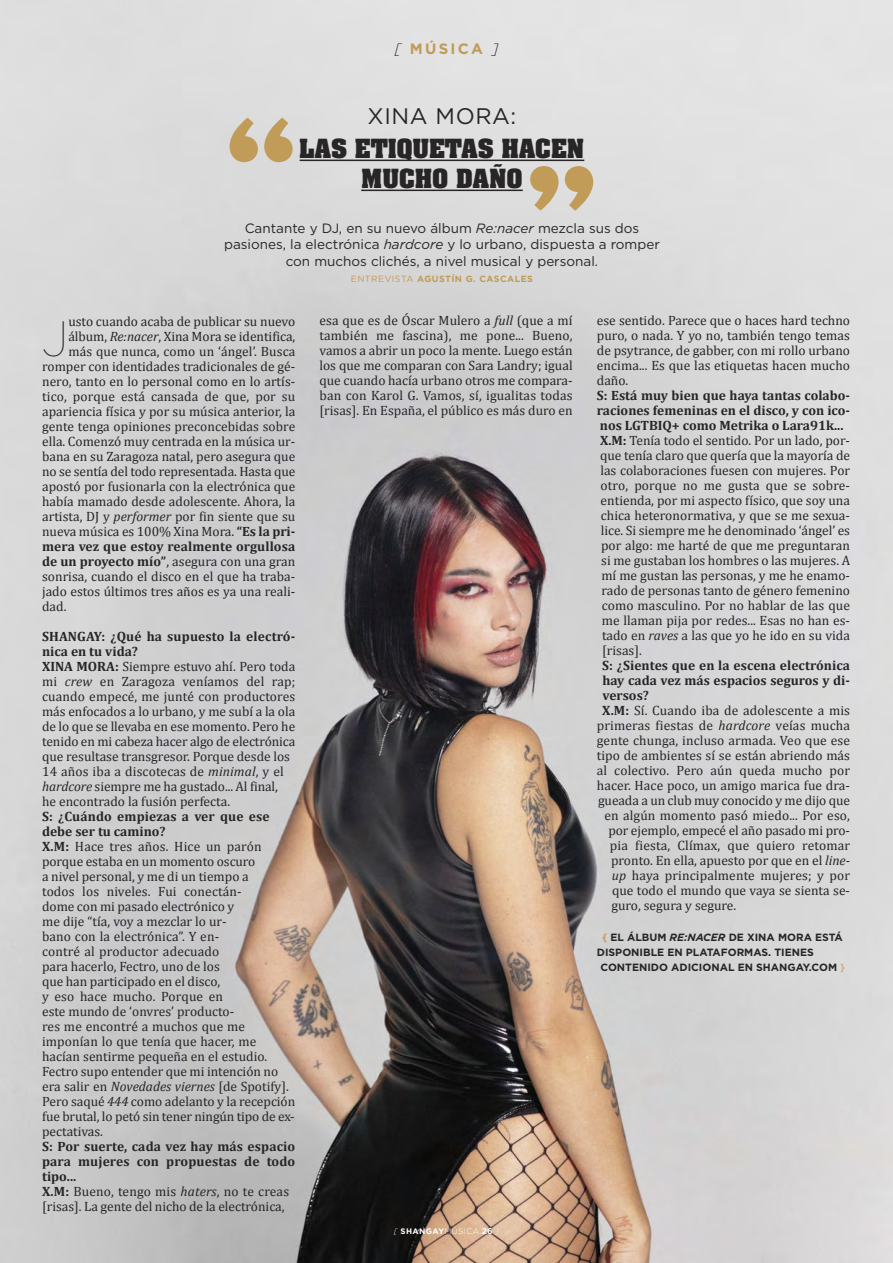
<style>
.page{position:relative;width:893px;height:1263px;background:#fff}
.page>*{position:absolute;margin:0;border:0;box-sizing:border-box;transform-origin:0 0}
.t1{font:700 135px "Aachen";color:#c19b58}
.t2{font:100 49.5px "Gotham";color:#272526}
.t3{font:700 22.5px "Aachen";color:#272526}
.t4{font:22.5px "Gotham";letter-spacing:.025em;color:#272526}
.t5{font:700 15px "Gotham";letter-spacing:.15em;color:#c19b58}
.t6{font:13.5px/15px "Cambria";color:#272526}
.t7{font:700 13.5px/15px "Cambria";color:#272526;text-align:justify}
.t8{font:13.5px/16.5px "Gotham";color:#272526;text-align:center}
.t9{font:700 10.5px "Gotham";color:#272526}
.t10{font:700 9px "Gotham";letter-spacing:.05em;color:#c19b58}
.t11{font:700 7.95px "Gotham";letter-spacing:.05em;color:#fff}
.s1{font-weight:300;font-style:italic;color:#272526}
.s2{font-style:italic}
.s3{font-weight:400}
.s4{font-weight:700}
.s5{color:#c19b58}
.s6{color:#ceaf7a}
.s7{font-weight:300;font-style:italic}
.s8{font-weight:300}
.s9{font-size:8.55px}
</style>
<div class="page">
<img style="left:0;top:0;width:893px;height:1263px">
<hr style="left:300px;top:160px;width:284px;height:1px;background:#272526">
<hr style="left:361px;top:190px;width:162px;height:1px;background:#272526">
<p class="t5" style="left:394px;top:41px;width:106px"><span class="s1">[</span> MÚSICA <span class="s1">]</span></p>
<p class="t4" style="left:368px;top:108px;width:150px">XINA MORA:</p>
<p class="t1" style="left:220px;top:120px;width:82px">“</p>
<p class="t3" style="left:300px;top:138px;width:286px">LAS ETIQUETAS HACEN</p>
<p class="t3" style="left:361px;top:168px;width:163px">MUCHO DAÑO</p>
<p class="t1" style="left:603px;top:208px;width:83px;rotate:-180deg">“</p>
<p class="t8" style="left:224px;top:221px;width:437px">Cantante y DJ, en su nuevo álbum <span class="s2">Re:nacer</span> mezcla sus dos pasiones, la electrónica <span class="s2">hardcore</span> y lo urbano, dispuesta a romper con muchos clichés, a nivel musical y personal.</p>
<p class="t10" style="left:351px;top:274px;width:184px"><span class="s3">ENTREVISTA</span> AGUSTÍN G. CASCALES</p>
<p class="t2" style="left:42px;top:321px;width:28px">J</p>
<p class="t6" style="left:68px;top:313px;width:228px">usto cuando acaba de publicar su nuevo</p>
<p class="t6" style="left:68px;top:328px;width:228px">álbum, <span class="s2">Re:nacer</span>, Xina Mora se identifica,</p>
<p class="t6" style="left:68px;top:343px;width:228px">más que nunca, como un ‘ángel’. Busca</p>
<p class="t6" style="left:42px;top:358px;width:255px">romper con identidades tradicionales de gé-</p>
<p class="t6" style="left:42px;top:373px;width:255px">nero, tanto en lo personal como en lo artís-</p>
<p class="t6" style="left:42px;top:388px;width:255px">tico, porque está cansada de que, por su</p>
<p class="t6" style="left:42px;top:403px;width:255px">apariencia física y por su música anterior, la</p>
<p class="t6" style="left:42px;top:418px;width:255px">gente tenga opiniones preconcebidas sobre</p>
<p class="t6" style="left:42px;top:433px;width:255px">ella. Comenzó muy centrada en la música ur-</p>
<p class="t6" style="left:42px;top:448px;width:255px">bana en su Zaragoza natal, pero asegura que</p>
<p class="t6" style="left:42px;top:463px;width:255px">no se sentía del todo representada. Hasta que</p>
<p class="t6" style="left:42px;top:478px;width:255px">apostó por fusionarla con la electrónica que</p>
<p class="t6" style="left:42px;top:493px;width:255px">había mamado desde adolescente. Ahora, la</p>
<p class="t6" style="left:42px;top:508px;width:255px">artista, DJ y <span class="s2">performer</span> por fin siente que su</p>
<p class="t6" style="left:42px;top:523px;width:255px">nueva música es 100% Xina Mora. <span class="s4">“Es la pri-</span></p>
<p class="t7" style="left:42px;top:538px;width:255px">mera vez que estoy realmente orgullosa</p>
<p class="t6" style="left:42px;top:553px;width:255px"><span class="s4">de un proyecto mío”</span>, asegura con una gran</p>
<p class="t6" style="left:42px;top:568px;width:255px">sonrisa, cuando el disco en el que ha traba-</p>
<p class="t6" style="left:42px;top:583px;width:255px">jado estos últimos tres años es ya una reali-</p>
<p class="t6" style="left:42px;top:598px;width:26px">dad.</p>
<p class="t7" style="left:42px;top:628px;width:255px">SHANGAY: ¿Qué ha supuesto la electró&shy;nica en tu vida?</p>
<p class="t6" style="left:42px;top:658px;width:255px"><span class="s4">XINA MORA:</span> Siempre estuvo ahí. Pero toda mi <span class="s2">crew</span> en Zaragoza veníamos del rap; cuando empecé, me junté con productores más enfocados a lo urbano, y me subí a la ola de lo que se llevaba en ese momento. Pero he tenido en mi cabeza hacer algo de electrónica que resultase transgresor. Porque desde los 14 años iba a discotecas de <span class="s2">minimal</span>, y el <span class="s2">hardcore</span> siempre me ha gustado... Al final, he encontrado la fusión perfecta.</p>
<p class="t7" style="left:42px;top:808px;width:229px">S: ¿Cuándo empiezas a ver que ese debe ser tu camino?</p>
<p class="t6" style="left:42px;top:838px;width:255px"><span class="s4">X.M:</span> Hace tres años. Hice un parón porque estaba en un momento oscuro<br>a nivel personal, y me di un tiempo a<br>todos los niveles. Fui conectán-<br>dome con mi pasado electrónico y<br>me dije “tía, voy a mezclar lo ur-<br>bano con la electrónica”. Y en-<br>contré al productor adecuado<br>para hacerlo, Fectro, uno de los<br>que han participado en el disco,<br>y eso hace mucho. Porque en<br>este mundo de ‘onvres’ producto-<br>res me encontré a muchos que me imponían lo que tenía que hacer, me hacían sentirme pequeña en el estudio.<br>Fectro supo entender que mi intención no era salir en <span class="s2">Novedades viernes</span> [de Spotify].<br>Pero saqué <span class="s2">444</span> como adelanto y la recepción fue brutal, lo petó sin tener ningún tipo de ex&shy;pectativas.</p>
<p class="t7" style="left:42px;top:1138px;width:255px">S: Por suerte, cada vez hay más espacio para mujeres con propuestas de todo tipo...</p>
<p class="t6" style="left:42px;top:1183px;width:249px"><span class="s4">X.M:</span> Bueno, tengo mis <span class="s2">haters</span>, no te creas [risas]. La gente del nicho de la electrónica,</p>
<p class="t6" style="left:319px;top:313px;width:255px;text-align:justify">esa que es de Óscar Mulero a <span class="s2">full</span> (que a mí también me fascina), me pone... Bueno, vamos a abrir un poco la mente. Luego están los que me comparan con Sara Landry; igual que cuando hacía urbano otros me compara&shy;ban con Karol G. Vamos, sí, igualitas todas [risas]. En España, el público es más duro en</p>
<p class="t6" style="left:597px;top:313px;width:255px;text-align:justify">ese sentido. Parece que o haces hard techno puro, o nada. Y yo no, también tengo temas de psytrance, de gabber, con mi rollo urbano encima... Es que las etiquetas hacen mucho daño.</p>
<p class="t7" style="left:597px;top:388px;width:255px">S: Está muy bien que haya tantas colabo&shy;raciones femeninas en el disco, y con ico&shy;nos LGTBIQ+ como Metrika o Lara91k...</p>
<p class="t6" style="left:600px;top:433px;width:252px;text-align:justify"><span class="s4">X.M:</span> Tenía todo el sentido. Por un lado, por&shy;que tenía claro que quería que la mayoría de las colaboraciones fuesen con mujeres. Por otro, porque no me gusta que se sobre&shy;entienda, por mi aspecto físico, que soy una chica heteronormativa, y que se me sexua&shy;lice. Si siempre me he denominado ‘ángel’ es por algo: me harté de que me preguntaran si me gustaban los hombres o las mujeres. A mí me gustan las personas, y me he enamo&shy;rado de personas tanto de género femenino como masculino. Por no hablar de las que me llaman pija por redes... Esas no han es&shy;tado en <span class="s2">raves</span> a las que yo he ido en su vida [risas].</p>
<p class="t7" style="left:602px;top:658px;width:249px">S: ¿Sientes que en la escena electrónica hay cada vez más espacios seguros y di&shy;versos?</p>
<p class="t6" style="left:602px;top:703px;width:249px"><span class="s4">X.M:</span> Sí. Cuando iba de adolescente a mis</p>
<p class="t6" style="left:597px;top:718px;width:255px">primeras fiestas de <span class="s2">hardcore</span> veías mucha</p>
<p class="t6" style="left:597px;top:733px;width:255px">gente chunga, incluso armada. Veo que ese</p>
<p class="t6" style="left:597px;top:748px;width:255px">tipo de ambientes sí se están abriendo más</p>
<p class="t6" style="left:597px;top:763px;width:255px">al colectivo. Pero aún queda mucho por</p>
<p class="t6" style="left:597px;top:778px;width:255px">hacer. Hace poco, un amigo marica fue dra-</p>
<p class="t6" style="left:598px;top:793px;width:253px">gueada a un club muy conocido y me dijo que</p>
<p class="t6" style="left:604px;top:808px;width:247px">en algún momento pasó miedo... Por eso,</p>
<p class="t6" style="left:608px;top:823px;width:243px">por ejemplo, empecé el año pasado mi pro-</p>
<p class="t6" style="left:610px;top:838px;width:242px">pia fiesta, Clímax, que quiero retomar</p>
<p class="t6" style="left:611px;top:853px;width:240px">pronto. En ella, apuesto por que en el <span class="s2">line-</span></p>
<p class="t6" style="left:612px;top:868px;width:240px"><span class="s2">up</span> haya principalmente mujeres; y por</p>
<p class="t6" style="left:612px;top:883px;width:239px">que todo el mundo que vaya se sienta se-</p>
<p class="t6" style="left:611px;top:898px;width:126px">guro, segura y segure.</p>
<p class="t9" style="left:602px;top:931px;width:242px"><span class="s5">{</span> EL ÁLBUM <span class="s2">RE:NACER</span> DE XINA MORA ESTÁ</p>
<p class="t9" style="left:597px;top:946px;width:218px">DISPONIBLE EN PLATAFORMAS. TIENES</p>
<p class="t9" style="left:600px;top:961px;width:246px">CONTENIDO ADICIONAL EN SHANGAY.COM <span class="s6">}</span></p>
<p class="t11" style="left:394px;top:1227px;width:106px"><span class="s7">[</span> SHANGAY<span class="s8">MÚSICA.</span><span class="s9">26</span> <span class="s7">]</span></p>
</div>
